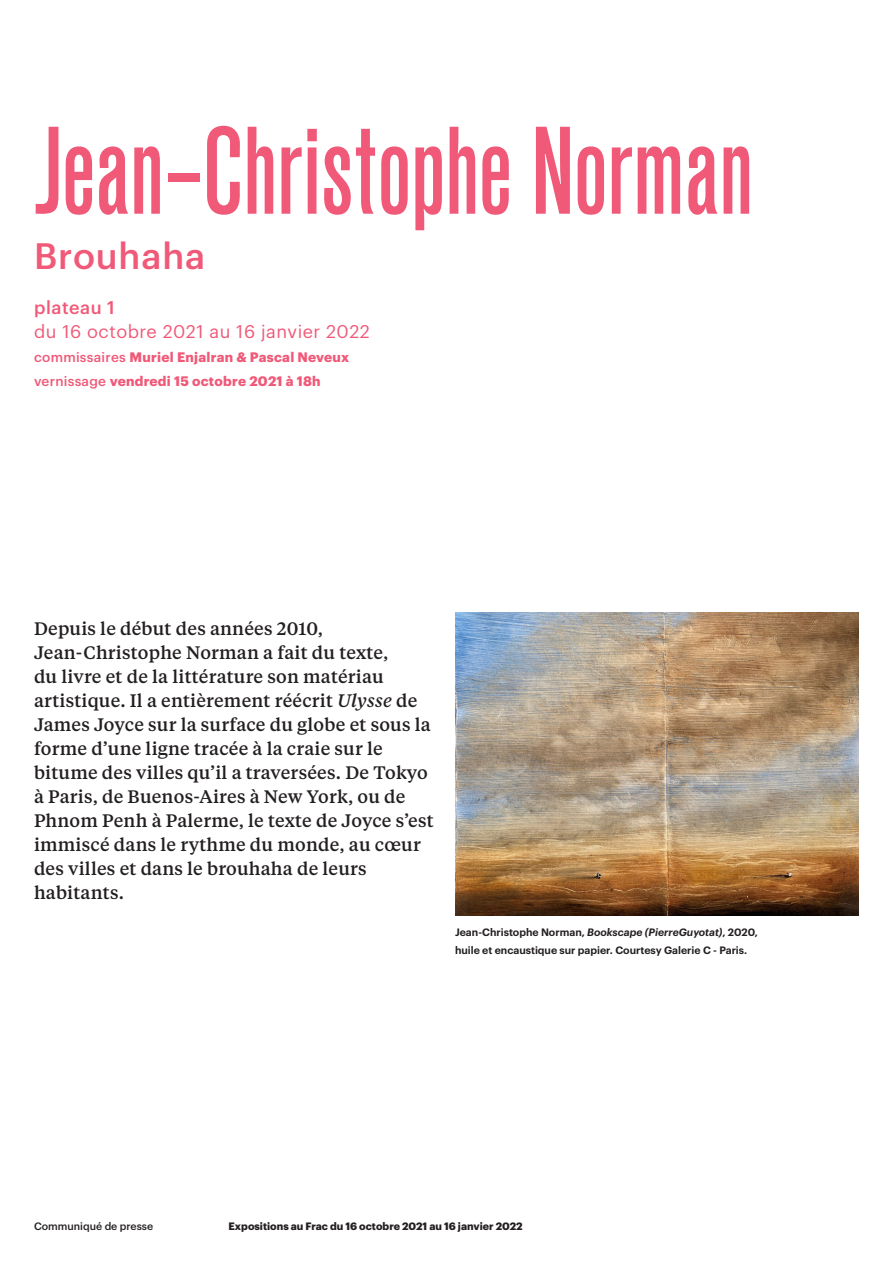
<style>
.page{position:relative;width:893px;height:1263px;background:#fff}
.page>*{position:absolute;margin:0;border:0;box-sizing:border-box;transform-origin:0 0}
.t1{font:ultra-condensed 103.5px "Steinschrift Paca";letter-spacing:.025em;color:#f05978}
.t2{font:500 36px "Graphik";letter-spacing:.025em;color:#f05978}
.CDT{font:500 18px/24px "Tiempos Text";letter-spacing:.01em;color:#231f20}
.t3{font:18px "Graphik";letter-spacing:.03em;color:#f05978}
.t4{font:500 18px "Graphik";letter-spacing:.03em;color:#f05978}
.t5{font:700 13.5px "Graphik";letter-spacing:.02em;color:#f05978}
.CDT_FRAC{font:600 10.5px "Graphik";color:#231f20}
.t6{font:700 10.5px "Graphik";color:#231f20}
.t7{font:500 10.5px "Graphik";color:#231f20}
.s1{font-weight:500}
.s2{font-style:italic}
</style>
<div class="page">
<img style="left:455px;top:612px;width:404px;height:303px">
<p class="t1" style="left:34px;top:106px;width:719px">Jean-Christophe Norman</p>
<p class="t2" style="left:34px;top:229px;width:172px">Brouhaha</p>
<p class="t4" style="left:34px;top:294px;width:82px">plateau 1</p>
<p class="t3" style="left:34px;top:318px;width:337px">du 16 octobre 2021 au 16 janvier 2022</p>
<p class="t5" style="left:34px;top:347px;width:317px"><span class="s1">commissaires</span> Muriel Enjalran &amp; Pascal Neveux</p>
<p class="t5" style="left:34px;top:371px;width:288px"><span class="s1">vernissage</span> vendredi 15 octobre 2021 à 18h</p>
<p class="CDT" style="left:34px;top:616px;width:290px">Depuis le début des années 2010,</p>
<p class="CDT" style="left:34px;top:640px;width:356px">Jean-Christophe Norman a fait du texte,</p>
<p class="CDT" style="left:34px;top:664px;width:401px">du livre et de la littérature son matériau artistique. Il a entièrement réécrit <span class="s2">Ulysse</span> de James Joyce sur la surface du globe et sous la forme d’une ligne tracée à la craie sur le bitume des villes qu’il a traversées. De Tokyo à Paris, de Buenos-Aires à New York, ou de Phnom Penh à Palerme, le texte de Joyce s’est immiscé dans le rythme du monde, au cœur des villes et dans le brouhaha de leurs habitants.</p>
<p class="CDT_FRAC" style="left:455px;top:924px;width:304px">Jean-Christophe Norman, <span class="s2">Bookscape (PierreGuyotat)</span>, 2020,</p>
<p class="CDT_FRAC" style="left:455px;top:942px;width:294px">huile et encaustique sur papier. Courtesy Galerie C - Paris.</p>
<p class="t7" style="left:34px;top:1218px;width:121px">Communiqué de presse</p>
<p class="t6" style="left:229px;top:1218px;width:296px">Expositions au Frac du 16 octobre 2021 au 16 janvier 2022</p>
</div>
